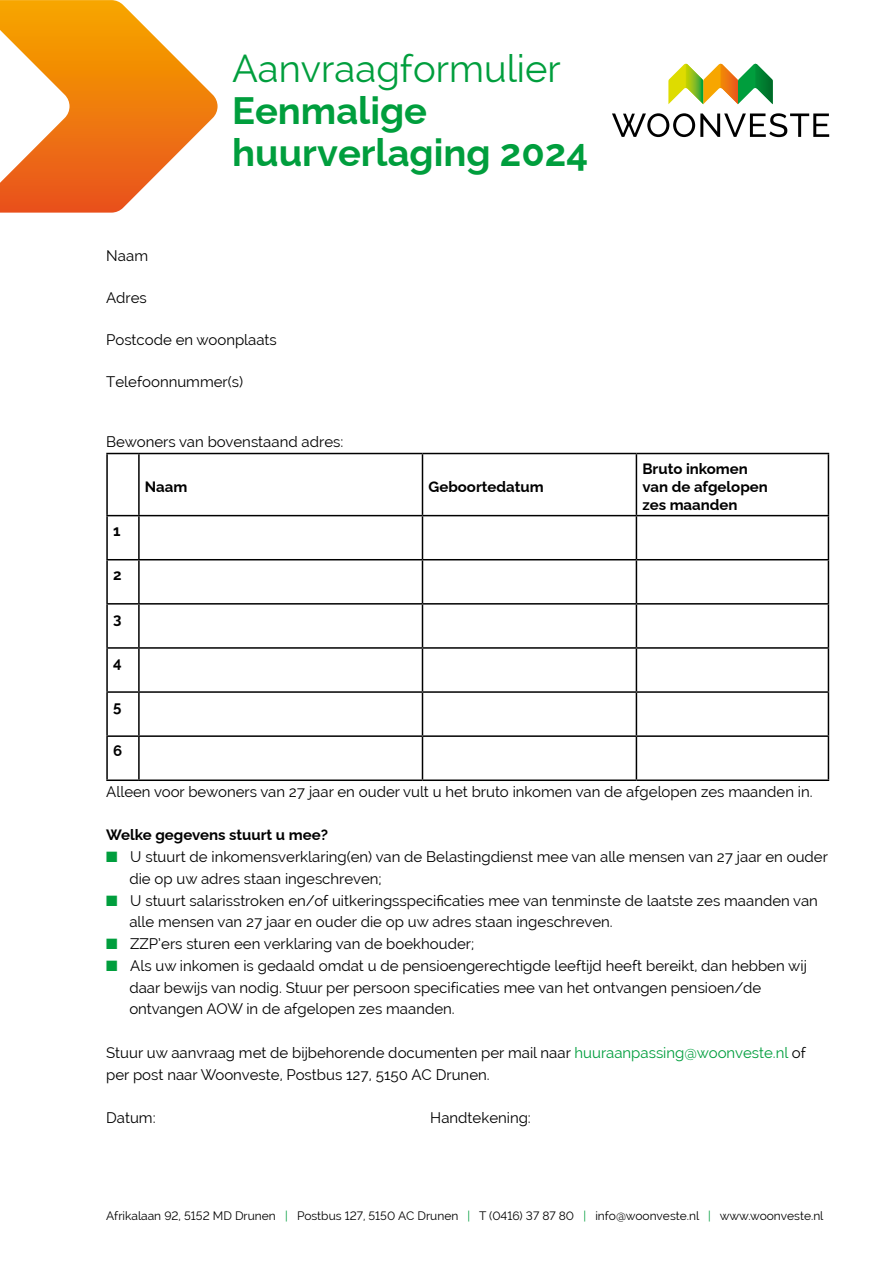
<style>
.page{position:relative;width:893px;height:1263px;background:#fff}
.page>*{position:absolute;margin:0;border:0;box-sizing:border-box;transform-origin:0 0}
.t1{font:700 38.1px/42px "Raleway";color:#009e3d}
.t2{font:38.1px "Raleway";color:#009e3d}
.t3{font:15px/21.8px "Raleway";color:#000}
.t4{font:700 15px/18px "Raleway";color:#000}
.t5{font:12px "Raleway";color:#000}
.s1{color:#009e3d}
</style>
<div class="page">
<svg style="left:612px;top:113px;width:217px;height:24px"></svg>
<svg style="left:668px;top:64px;width:105px;height:40px"></svg>
<hr style="left:106px;top:453px;width:33px;height:1px;background:#000">
<hr style="left:106px;top:454px;width:2px;height:61px;background:#000">
<hr style="left:139px;top:453px;width:283px;height:1px;background:#000">
<hr style="left:138px;top:454px;width:2px;height:61px;background:#000">
<hr style="left:422px;top:453px;width:214px;height:1px;background:#000">
<hr style="left:422px;top:454px;width:1px;height:61px;background:#000">
<hr style="left:636px;top:453px;width:193px;height:1px;background:#000">
<hr style="left:636px;top:454px;width:1px;height:61px;background:#000">
<hr style="left:828px;top:454px;width:1px;height:61px;background:#000">
<hr style="left:106px;top:515px;width:33px;height:1px;background:#000">
<hr style="left:106px;top:516px;width:2px;height:43px;background:#000">
<hr style="left:139px;top:515px;width:283px;height:1px;background:#000">
<hr style="left:138px;top:516px;width:2px;height:43px;background:#000">
<hr style="left:422px;top:515px;width:214px;height:1px;background:#000">
<hr style="left:422px;top:516px;width:1px;height:43px;background:#000">
<hr style="left:636px;top:515px;width:193px;height:1px;background:#000">
<hr style="left:636px;top:516px;width:1px;height:43px;background:#000">
<hr style="left:828px;top:516px;width:1px;height:43px;background:#000">
<hr style="left:106px;top:559px;width:33px;height:1px;background:#000">
<hr style="left:106px;top:560px;width:2px;height:43px;background:#000">
<hr style="left:139px;top:559px;width:283px;height:1px;background:#000">
<hr style="left:138px;top:560px;width:2px;height:43px;background:#000">
<hr style="left:422px;top:559px;width:214px;height:1px;background:#000">
<hr style="left:422px;top:560px;width:1px;height:43px;background:#000">
<hr style="left:636px;top:559px;width:193px;height:1px;background:#000">
<hr style="left:636px;top:560px;width:1px;height:43px;background:#000">
<hr style="left:828px;top:560px;width:1px;height:43px;background:#000">
<hr style="left:106px;top:603px;width:33px;height:2px;background:#000">
<hr style="left:106px;top:605px;width:2px;height:42px;background:#000">
<hr style="left:139px;top:603px;width:283px;height:2px;background:#000">
<hr style="left:138px;top:605px;width:2px;height:42px;background:#000">
<hr style="left:422px;top:603px;width:214px;height:2px;background:#000">
<hr style="left:422px;top:605px;width:1px;height:42px;background:#000">
<hr style="left:636px;top:603px;width:193px;height:2px;background:#000">
<hr style="left:636px;top:605px;width:1px;height:42px;background:#000">
<hr style="left:828px;top:605px;width:1px;height:42px;background:#000">
<hr style="left:106px;top:647px;width:33px;height:2px;background:#000">
<hr style="left:106px;top:649px;width:2px;height:42px;background:#000">
<hr style="left:139px;top:647px;width:283px;height:2px;background:#000">
<hr style="left:138px;top:649px;width:2px;height:42px;background:#000">
<hr style="left:422px;top:647px;width:214px;height:2px;background:#000">
<hr style="left:422px;top:649px;width:1px;height:42px;background:#000">
<hr style="left:636px;top:647px;width:193px;height:2px;background:#000">
<hr style="left:636px;top:649px;width:1px;height:42px;background:#000">
<hr style="left:828px;top:649px;width:1px;height:42px;background:#000">
<hr style="left:106px;top:691px;width:33px;height:2px;background:#000">
<hr style="left:106px;top:693px;width:2px;height:42px;background:#000">
<hr style="left:139px;top:691px;width:283px;height:2px;background:#000">
<hr style="left:138px;top:693px;width:2px;height:42px;background:#000">
<hr style="left:422px;top:691px;width:214px;height:2px;background:#000">
<hr style="left:422px;top:693px;width:1px;height:42px;background:#000">
<hr style="left:636px;top:691px;width:193px;height:2px;background:#000">
<hr style="left:636px;top:693px;width:1px;height:42px;background:#000">
<hr style="left:828px;top:693px;width:1px;height:42px;background:#000">
<hr style="left:106px;top:735px;width:33px;height:2px;background:#000">
<hr style="left:106px;top:737px;width:2px;height:42px;background:#000">
<hr style="left:139px;top:735px;width:283px;height:2px;background:#000">
<hr style="left:138px;top:737px;width:2px;height:42px;background:#000">
<hr style="left:422px;top:735px;width:214px;height:2px;background:#000">
<hr style="left:422px;top:737px;width:1px;height:42px;background:#000">
<hr style="left:636px;top:735px;width:193px;height:2px;background:#000">
<hr style="left:636px;top:737px;width:1px;height:42px;background:#000">
<hr style="left:828px;top:737px;width:1px;height:42px;background:#000">
<hr style="left:106px;top:779px;width:33px;height:2px;background:#000">
<hr style="left:139px;top:779px;width:283px;height:2px;background:#000">
<hr style="left:422px;top:779px;width:214px;height:2px;background:#000">
<hr style="left:636px;top:779px;width:193px;height:2px;background:#000">
<svg style="left:0;top:0;width:218px;height:213px"></svg>
<h1 class="t2" style="left:232px;top:47px;width:330px">Aanvraagformulier</h1>
<h1 class="t1" style="left:232px;top:85px;width:358px">Eenmalige huurverlaging 2024</h1>
<p class="t3" style="left:106px;top:245px;width:43px">Naam</p>
<p class="t3" style="left:106px;top:287px;width:42px">Adres</p>
<p class="t3" style="left:106px;top:329px;width:172px">Postcode en woonplaats</p>
<p class="t3" style="left:106px;top:371px;width:138px">Telefoonnummer(s)</p>
<p class="t3" style="left:106px;top:431px;width:239px">Bewoners van bovenstaand adres:</p>
<p class="t4" style="left:145px;top:476px;width:44px">Naam</p>
<p class="t4" style="left:428px;top:476px;width:117px">Geboortedatum</p>
<p class="t4" style="left:642px;top:458px;width:127px">Bruto inkomen van de afgelopen zes maanden</p>
<p class="t4" style="left:113px;top:520px;width:9px">1</p>
<p class="t4" style="left:113px;top:564px;width:10px">2</p>
<p class="t4" style="left:113px;top:608px;width:10px">3</p>
<p class="t4" style="left:113px;top:652px;width:10px">4</p>
<p class="t4" style="left:113px;top:696px;width:10px">5</p>
<p class="t4" style="left:113px;top:740px;width:11px">6</p>
<p class="t3" style="left:106px;top:780px;width:708px">Alleen voor bewoners van 27 jaar en ouder vult u het bruto inkomen van de afgelopen zes maanden in.</p>
<p class="t4" style="left:106px;top:824px;width:223px">Welke gegevens stuurt u mee?</p>
<p class="t3" style="left:129px;top:846px;width:700px;text-indent:-23px"><span class="s1">■</span> U stuurt de inkomensverklaring(en) van de Belastingdienst mee van alle mensen van 27 jaar en ouder die op uw adres staan ingeschreven;</p>
<p class="t3" style="left:129px;top:889px;width:690px;text-indent:-23px"><span class="s1">■</span> U stuurt salarisstroken en/of uitkeringsspecificaties mee van tenminste de laatste zes maanden van alle mensen van 27 jaar en ouder die op uw adres staan ingeschreven.</p>
<p class="t3" style="left:106px;top:933px;width:369px"><span class="s1">■</span> ZZP’ers sturen een verklaring van de boekhouder;</p>
<p class="t3" style="left:129px;top:954px;width:679px;text-indent:-23px"><span class="s1">■</span> Als uw inkomen is gedaald omdat u de pensioengerechtigde leeftijd heeft bereikt, dan hebben wij daar bewijs van nodig. Stuur per persoon specificaties mee van het ontvangen pensioen/de ontvangen AOW in de afgelopen zes maanden.</p>
<p class="t3" style="left:106px;top:1041px;width:701px">Stuur uw aanvraag met de bijbehorende documenten per mail naar <span class="s1">huuraanpassing@woonveste.nl</span> of per post naar Woonveste, Postbus 127, 5150 AC Drunen.</p>
<p class="t3" style="left:106px;top:1107px;width:51px">Datum:</p>
<p class="t3" style="left:430px;top:1107px;width:102px">Handtekening:</p>
<p class="t5" style="left:106px;top:1209px;width:719px">Afrikalaan 92, 5152 MD Drunen <span class="s1">|</span> Postbus 127, 5150 AC Drunen <span class="s1">|</span> T (0416) 37 87 80 <span class="s1">|</span> info@woonveste.nl <span class="s1">|</span> www.woonveste.nl</p>
</div>
